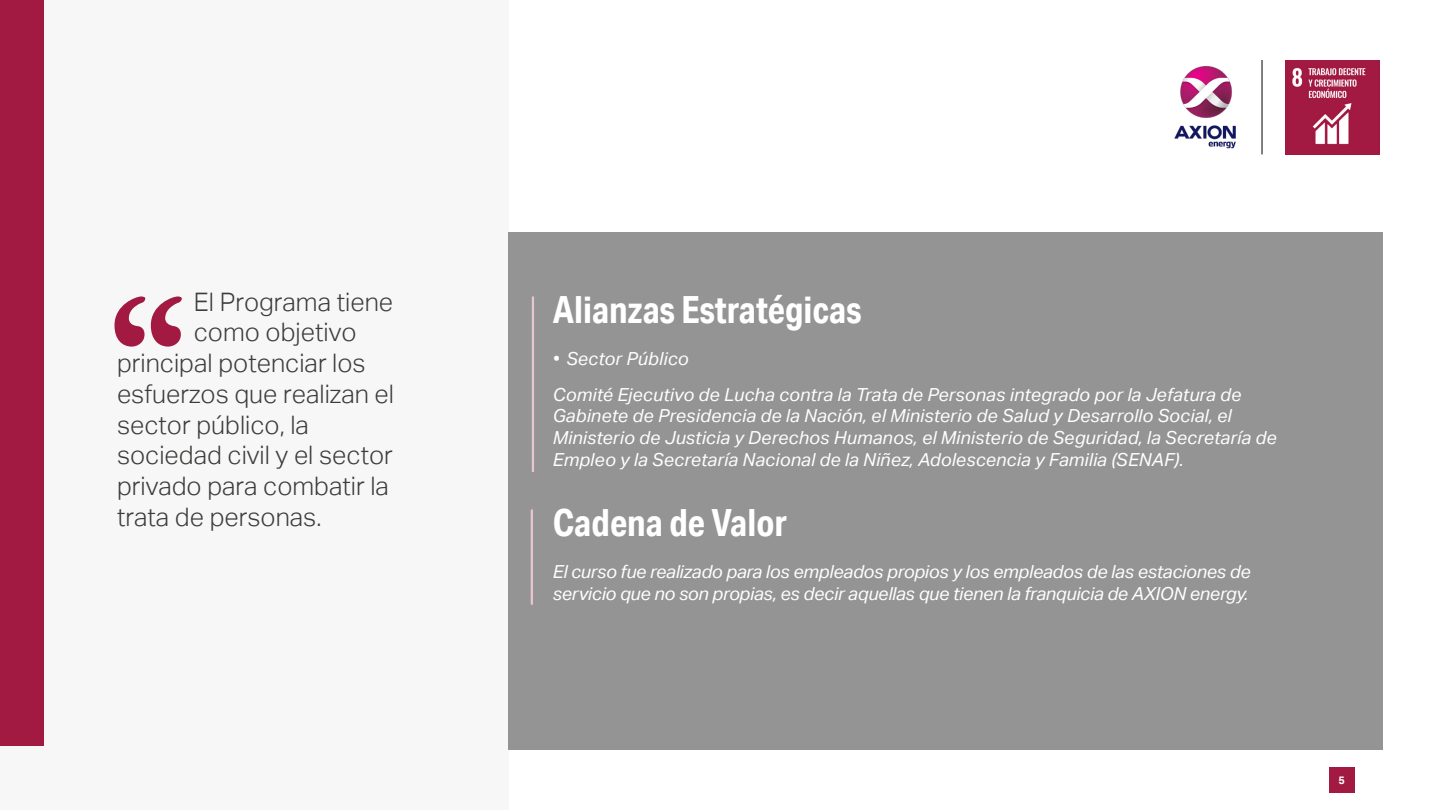
<style>
.page{position:relative;width:1440px;height:810px;background:#fff}
.page>*{position:absolute;margin:0;border:0;box-sizing:border-box;transform-origin:0 0}
.t1{font:700 37.5px "Aktiv Grotesk Cd";color:#fff}
.t2{font:300 25.5px "Aktiv Grotesk";color:#3c3c3b}
.t3{font:italic 18px/21.8px "Aktiv Grotesk";letter-spacing:.01em;color:#fff}
.t4{font:italic 18px/21.8px "Aktiv Grotesk";letter-spacing:-.01em;color:#fff}
.t5{font:700 10.88px "Aktiv Grotesk";color:#fff}
</style>
<div class="page">
<div style="left:1329px;top:767px;width:25px;height:26px;background:#a21942"></div>
<img style="left:1285px;top:60px;width:95px;height:95px">
<hr style="left:1262px;top:60px;width:1px;height:94px;background:#000">
<img style="left:1174px;top:66px;width:62px;height:83px">
<div style="left:0;top:0;width:508px;height:810px;background:#f7f7f7"></div>
<div style="left:0;top:0;width:44px;height:746px;background:#a21942"></div>
<div style="left:508px;top:232px;width:874px;height:518px;background:#949494"></div>
<svg style="left:115px;top:296px;width:67px;height:51px"></svg>
<hr style="left:532px;top:296px;width:2px;height:176px;background:#e8c6d0">
<hr style="left:531px;top:509px;width:2px;height:96px;background:#e8c6d0">
<h2 class="t2" style="left:194px;top:287px;width:201px">El Programa tiene</h2>
<h2 class="t2" style="left:194px;top:318px;width:164px">como objetivo</h2>
<h2 class="t2" style="left:117px;top:348px;width:250px">principal potenciar los</h2>
<h2 class="t2" style="left:117px;top:379px;width:279px">esfuerzos que realizan el</h2>
<h2 class="t2" style="left:117px;top:410px;width:194px">sector público, la</h2>
<h2 class="t2" style="left:117px;top:441px;width:277px">sociedad civil y el sector</h2>
<h2 class="t2" style="left:117px;top:471px;width:273px">privado para combatir la</h2>
<h2 class="t2" style="left:117px;top:502px;width:206px">trata de personas.</h2>
<h1 class="t1" style="left:553px;top:287px;width:310px">Alianzas Estratégicas</h1>
<p class="t3" style="left:553px;top:341px;width:690px;line-height:35.2px">• Sector Público<br>Comité Ejecutivo de Lucha contra la Trata de Personas integrado por la Jefatura de</p>
<p class="t3" style="left:553px;top:405px;width:725px">Gabinete de Presidencia de la Nación, el Ministerio de Salud y Desarrollo Social, el<br>Ministerio de Justicia y Derechos Humanos, el Ministerio de Seguridad, la Secretaría de<br>Empleo y la Secretaría Nacional de la Niñez, Adolescencia y Familia (SENAF).</p>
<h1 class="t1" style="left:553px;top:500px;width:236px">Cadena de Valor</h1>
<p class="t4" style="left:553px;top:561px;width:699px">El curso fue realizado para los empleados propios y los empleados de las estaciones de servicio que no son propias, es decir aquellas que tienen la franquicia de AXION energy.</p>
<p class="t5" style="left:1338px;top:774px;width:8px">5</p>
</div>
